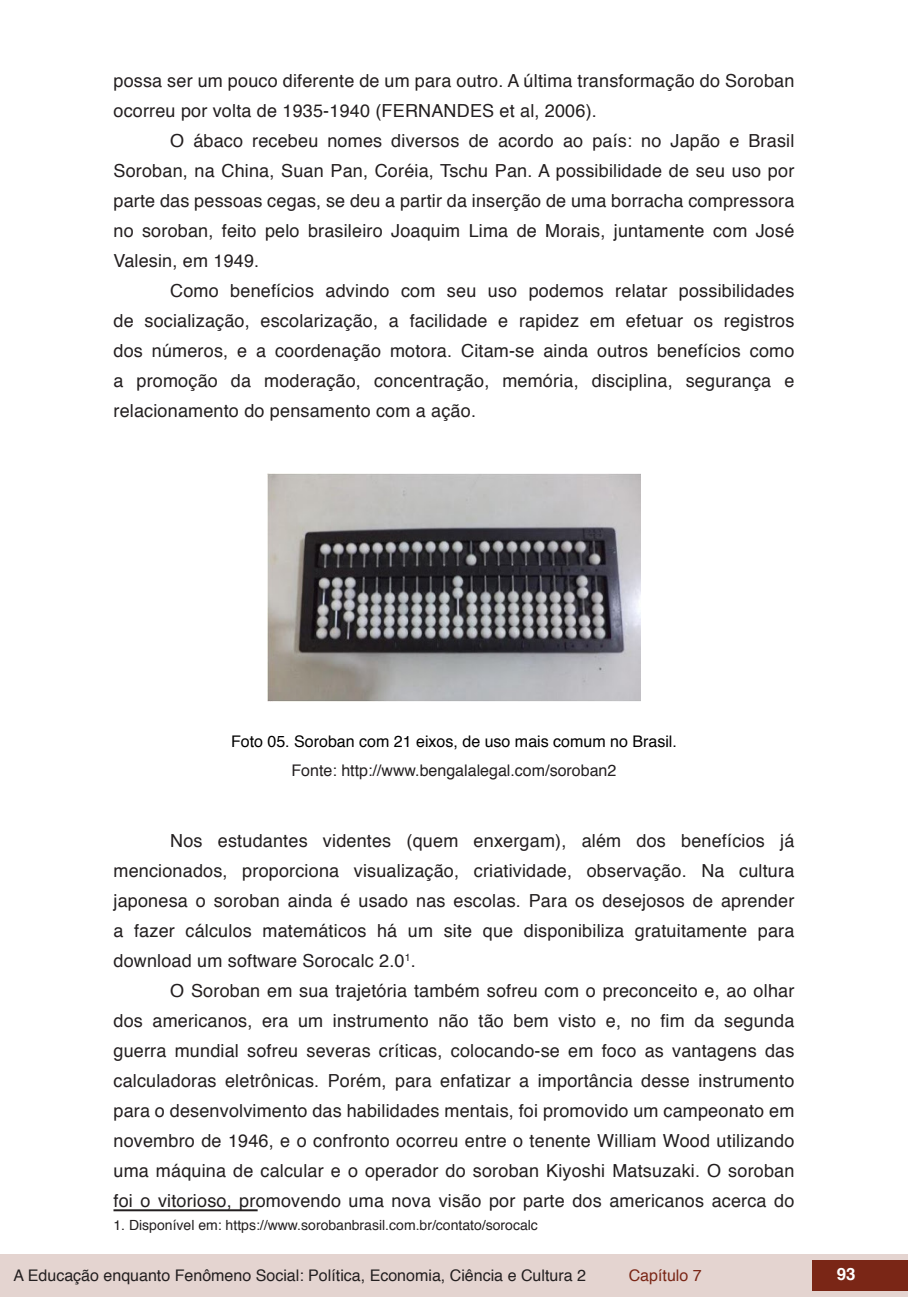
<style>
.page{position:relative;width:908px;height:1304px;background:#fff}
.page>*{position:absolute;margin:0;border:0;box-sizing:border-box;transform-origin:0 0}
.txt{font:18px/30px "Helvetica";letter-spacing:.01em;color:#231f20;text-align:justify}
.t1{font:700 16.8px "Helvetica";color:#fff}
.fonte_tab_gra_imag{font:16px "Helvetica";color:#231f20}
.info_tab_graf_imag{font:16px "Helvetica";color:#000}
.t2{font:16px "Helvetica";color:#7a2616}
.nota_rdp{font:14px "Helvetica";color:#231f20}
</style>
<div class="page">
<div style="left:0;top:1254px;width:906px;height:43px;background:#e4d4d0"></div>
<div style="left:812px;top:1261px;width:95px;height:30px;background:#7a2616"></div>
<img style="left:267px;top:474px;width:373px;height:228px">
<hr style="left:113px;top:1209px;width:144px;height:2px;background:#231f20">
<p class="txt" style="left:113px;top:66px;width:682px">possa ser um pouco diferente de um para outro. A última transformação do Soroban ocorreu por volta de 1935-1940 (FERNANDES et al, 2006).</p>
<p class="txt" style="left:113px;top:126px;width:682px;text-indent:57px">O ábaco recebeu nomes diversos de acordo ao país: no Japão e Brasil Soroban, na China, Suan Pan, Coréia, Tschu Pan. A possibilidade de seu uso por parte das pessoas cegas, se deu a partir da inserção de uma borracha compressora no soroban, feito pelo brasileiro Joaquim Lima de Morais, juntamente com José Valesin, em 1949.</p>
<p class="txt" style="left:113px;top:276px;width:682px;text-indent:57px">Como benefícios advindo com seu uso podemos relatar possibilidades de socialização, escolarização, a facilidade e rapidez em efetuar os registros dos números, e a coordenação motora. Citam-se ainda outros benefícios como a promoção da moderação, concentração, memória, disciplina, segurança e relacionamento do pensamento com a ação.</p>
<p class="info_tab_graf_imag" style="left:231px;top:729px;width:447px">Foto 05. Soroban com 21 eixos, de uso mais comum no Brasil.</p>
<p class="fonte_tab_gra_imag" style="left:291px;top:758px;width:326px">Fonte: http://www.bengalalegal.com/soroban2</p>
<p class="txt" style="left:113px;top:826px;width:682px;text-indent:57px">Nos estudantes videntes (quem enxergam), além dos benefícios já mencionados, proporciona visualização, criatividade, observação. Na cultura japonesa o soroban ainda é usado nas escolas. Para os desejosos de aprender a fazer cálculos matemáticos há um site que disponibiliza gratuitamente para download um software Sorocalc 2.0<sup>1</sup>.</p>
<p class="txt" style="left:113px;top:976px;width:682px;text-indent:57px">O Soroban em sua trajetória também sofreu com o preconceito e, ao olhar dos americanos, era um instrumento não tão bem visto e, no fim da segunda guerra mundial sofreu severas críticas, colocando-se em foco as vantagens das calculadoras eletrônicas. Porém, para enfatizar a importância desse instrumento para o desenvolvimento das habilidades mentais, foi promovido um campeonato em novembro de 1946, e o confronto ocorreu entre o tenente William Wood utilizando uma máquina de calcular e o operador do soroban Kiyoshi Matsuzaki. O soroban foi o vitorioso, promovendo uma nova visão por parte dos americanos acerca do</p>
<p class="nota_rdp" style="left:113px;top:1215px;width:426px">1. Disponível em: https://www.sorobanbrasil.com.br/contato/sorocalc</p>
<p class="fonte_tab_gra_imag" style="left:14px;top:1263px;width:573px">A Educação enquanto Fenômeno Social: Política, Economia, Ciência e Cultura 2</p>
<p class="t2" style="left:628px;top:1263px;width:74px">Capítulo 7</p>
<p class="t1" style="left:836px;top:1261px;width:20px">93</p>
</div>
